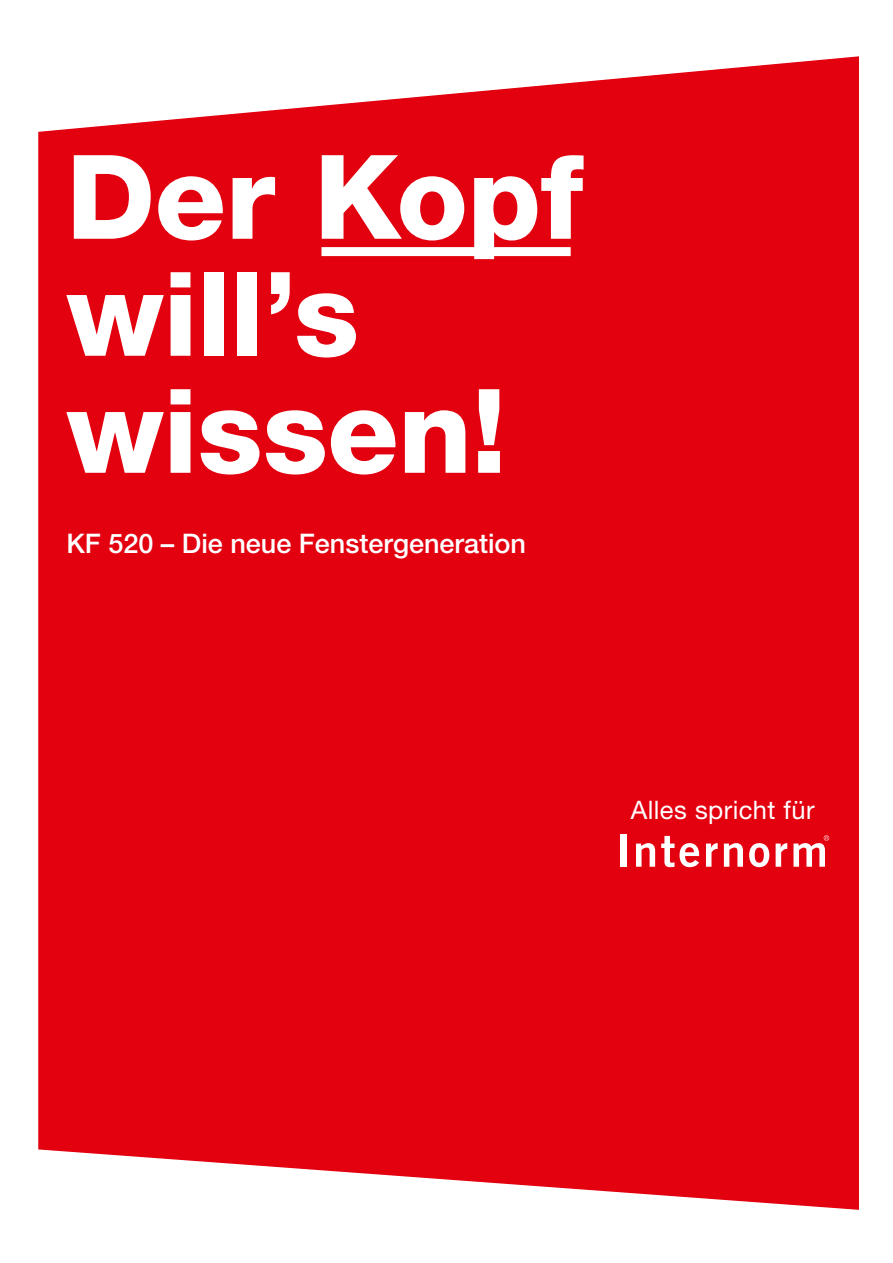
<style>
.page{position:relative;width:893px;height:1263px;background:#fff}
.page>*{position:absolute;margin:0;border:0;box-sizing:border-box;transform-origin:0 0}
.t1{font:800 117px/117px "Helvetica Neue LT Pro";letter-spacing:-.005em;color:#fff}
.t2{font:500 27px "Helvetica Neue LT Pro";color:#fff}
.t3{font:25.5px "Helvetica Neue LT Pro";letter-spacing:.015em;color:#fff}
</style>
<div class="page">
<div style="left:38px;top:56px;width:821px;height:1154px;background:#e3000f"></div>
<div style="left:621px;top:834px;width:6px;height:33px;background:#fff"></div>
<svg style="left:636px;top:843px;width:19px;height:24px"></svg>
<svg style="left:661px;top:836px;width:38px;height:31px"></svg>
<svg style="left:706px;top:843px;width:12px;height:24px"></svg>
<svg style="left:724px;top:843px;width:19px;height:24px"></svg>
<svg style="left:749px;top:843px;width:20px;height:24px"></svg>
<svg style="left:776px;top:843px;width:11px;height:24px"></svg>
<svg style="left:793px;top:835px;width:36px;height:32px"></svg>
<div style="left:321px;top:247px;width:250px;height:9px;background:#fff"></div>
<h1 class="t1" style="left:66px;top:138px;width:518px">Der Kopf will’s wissen!</h1>
<p class="t2" style="left:66px;top:527px;width:461px">KF 520 – Die neue Fenstergeneration</p>
<p class="t3" style="left:631px;top:794px;width:185px">Alles spricht für</p>
</div>
